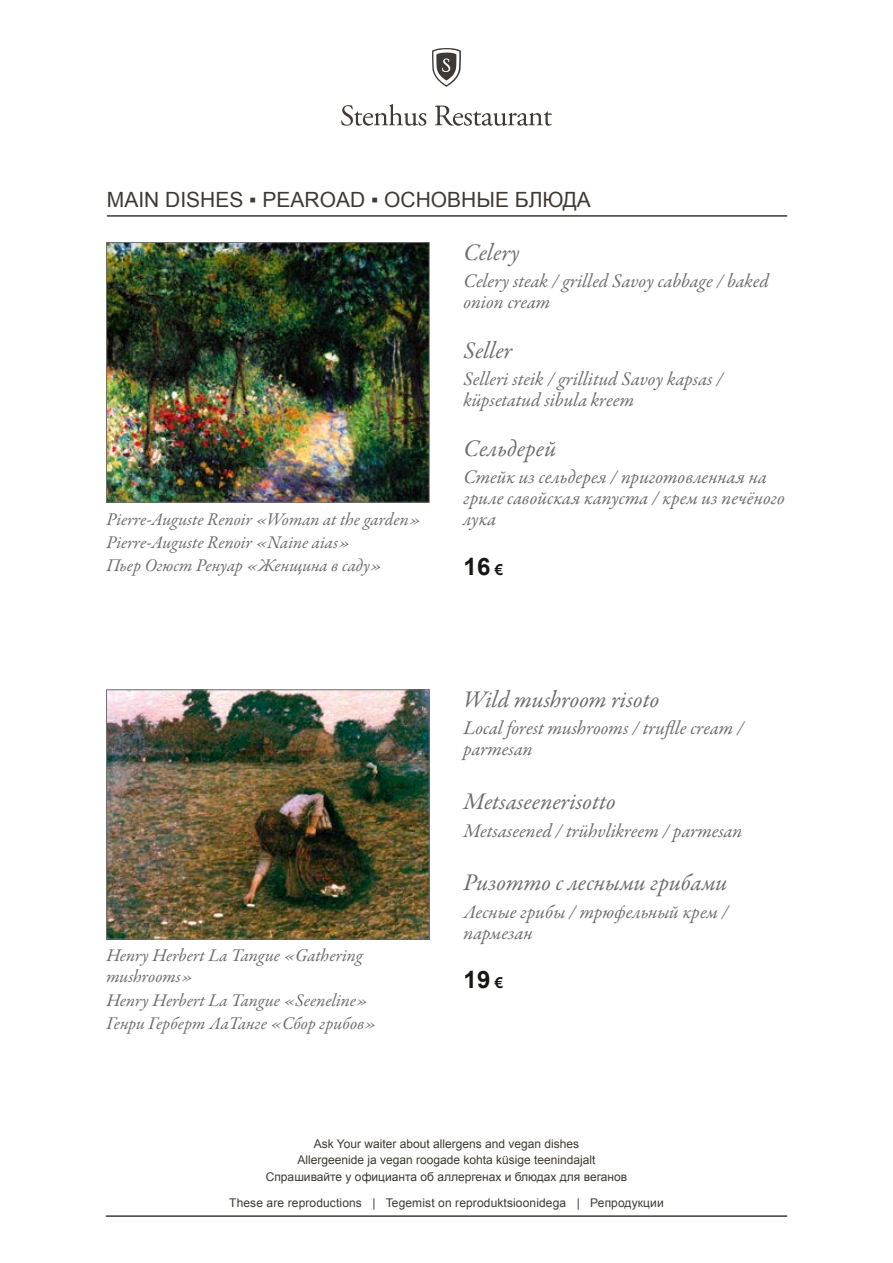
<style>
.page{position:relative;width:893px;height:1263px;background:#fff}
.page>*{position:absolute;margin:0;border:0;box-sizing:border-box;transform-origin:0 0}
.t1{font:italic 24px "Garamond Premr Pro";color:#6e6e6e}
.t2{font:700 24px "Arial";color:#181716}
.t3{font:21px "Arial";color:#3f3a35}
.t4{font:italic 19.5px/21px "Garamond Premr Pro";color:#6e6e6e}
.t5{font:italic 18px/23.1px "Garamond Premr Pro";color:#6e6e6e}
.t6{font:12px/16.5px "Arial";color:#3f3a35;text-align:center}
.s1{font-size:15px}
</style>
<div class="page">
<hr style="left:106px;top:1215px;width:681px;height:2px;background:#3f3a35">
<svg style="left:432px;top:48px;width:29px;height:39px"></svg>
<svg style="left:341px;top:104px;width:85px;height:22px"></svg>
<svg style="left:435px;top:106px;width:117px;height:20px"></svg>
<img style="left:108px;top:244px;width:319px;height:256px">
<div style="left:106px;top:242px;width:323px;height:260px;border:1px solid #6e6e6e"></div>
<img style="left:108px;top:692px;width:319px;height:245px">
<div style="left:106px;top:690px;width:323px;height:249px;border:1px solid #6e6e6e"></div>
<hr style="left:107px;top:215px;width:680px;height:2px;background:#3f3a35">
<p class="t3" style="left:107px;top:186px;width:486px">MAIN DISHES ▪ PEAROAD ▪ ОСНОВНЫЕ БЛЮДА</p>
<p class="t5" style="left:106px;top:509px;width:316px">Pierre-Auguste Renoir «Woman at the garden»<br>Pierre-Auguste Renoir «Naine aias»<br>Пьер Огюст Ренуар «Женщина в саду»</p>
<p class="t1" style="left:463px;top:237px;width:58px">Celery</p>
<p class="t4" style="left:463px;top:272px;width:307px">Celery steak / grilled Savoy cabbage / baked onion cream</p>
<p class="t1" style="left:463px;top:335px;width:51px">Seller</p>
<p class="t4" style="left:463px;top:369px;width:261px">Selleri steik / grillitud Savoy kapsas / küpsetatud sibula kreem</p>
<p class="t1" style="left:463px;top:433px;width:94px">Сельдерей</p>
<p class="t4" style="left:463px;top:467px;width:323px">Стейк из сельдерея / приготовленная на гриле савойская капуста / крем из печёного лука</p>
<p class="t2" style="left:463px;top:550px;width:41px">16 <span class="s1">€</span></p>
<p class="t5" style="left:106px;top:946px;width:258px;line-height:21px">Henry Herbert La Tangue «Gathering mushrooms»</p>
<p class="t5" style="left:106px;top:989px;width:271px">Henry Herbert La Tangue «Seeneline»<br>Генри Герберт ЛаТанге «Сбор грибов»</p>
<p class="t1" style="left:463px;top:684px;width:197px">Wild mushroom risoto</p>
<p class="t4" style="left:463px;top:719px;width:282px">Local forest mushrooms / truflle cream / parmesan</p>
<p class="t1" style="left:463px;top:786px;width:154px">Metsaseenerisotto</p>
<p class="t4" style="left:463px;top:821px;width:280px">Metsaseened / trühvlikreem / parmesan</p>
<p class="t1" style="left:463px;top:868px;width:265px">Ризотто с лесными грибами</p>
<p class="t4" style="left:463px;top:902px;width:266px">Лесные грибы / трюфельный крем / пармезан</p>
<p class="t2" style="left:463px;top:964px;width:41px">19 <span class="s1">€</span></p>
<p class="t6" style="left:266px;top:1135px;width:363px">Ask Your waiter about allergens and vegan dishes<br>Allergeenide ja vegan roogade kohta küsige teenindajalt<br>Спрашивайте у официанта об аллергенах и блюдах для веганов</p>
<p class="t6" style="left:229px;top:1194px;width:436px">These are reproductions | Tegemist on reproduktsioonidega | Репродукции</p>
</div>
